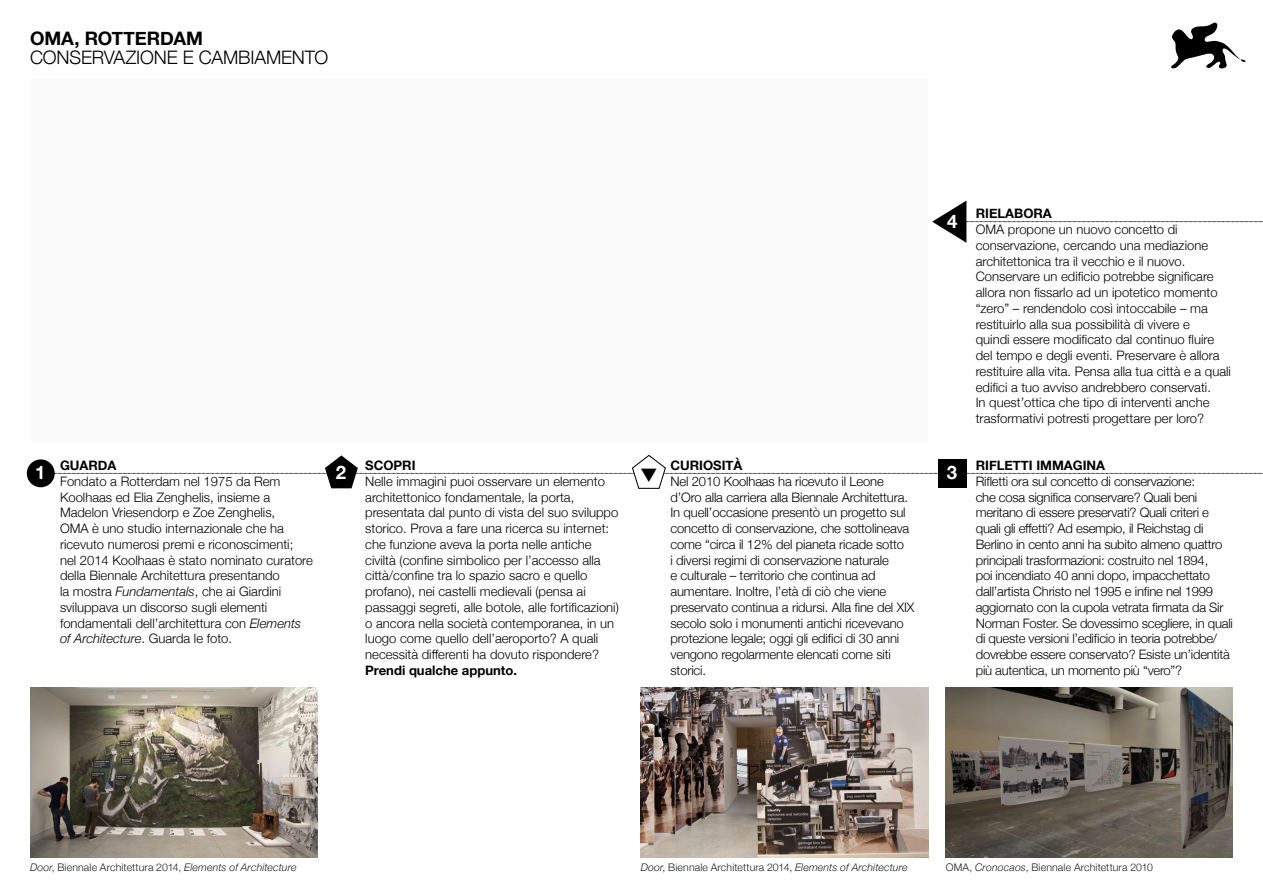
<style>
.page{position:relative;width:1263px;height:893px;background:#fff}
.page>*{position:absolute;margin:0;border:0;box-sizing:border-box;transform-origin:0 0}
.t1{font:300 18.6px "Helvetica Neue";letter-spacing:-.01em;color:#000}
.t2{font:700 18.6px "Helvetica Neue";letter-spacing:-.005em;color:#000}
.t3{font:700 18.6px "Helvetica Neue";color:#fff}
.t4{font:300 13.05px/15.8px "Helvetica Neue";color:#000}
.t5{font:300 13.05px/15.8px "Helvetica Neue";letter-spacing:-.02em;color:#000}
.t6{font:700 13.05px "Helvetica Neue";color:#000}
.t7{font:italic 300 10.5px "Helvetica Neue";letter-spacing:.015em;color:#1c1e21}
.t8{font:300 10.5px "Helvetica Neue";letter-spacing:.015em;color:#1c1e21}
.s1{font-style:italic}
.s2{font-style:normal}
</style>
<div class="page">
<svg style="left:1171px;top:22px;width:75px;height:47px"></svg>
<img style="left:30px;top:687px;width:287px;height:171px">
<img style="left:641px;top:687px;width:287px;height:171px">
<img style="left:946px;top:687px;width:287px;height:171px">
<svg style="left:932px;top:201px;width:331px;height:42px"></svg>
<div style="left:27px;top:459px;width:28px;height:28px;background:#000;border-radius:50%"></div>
<div style="left:30px;top:79px;width:898px;height:364px;background:#fafafa"></div>
<svg style="left:30px;top:455px;width:1233px;height:34px"></svg>
<h1 class="t2" style="left:30px;top:24px;width:175px">OMA, ROTTERDAM</h1>
<h1 class="t1" style="left:30px;top:42px;width:300px">CONSERVAZIONE E CAMBIAMENTO</h1>
<h1 class="t3" style="left:947px;top:207px;width:12px">4</h1>
<p class="t6" style="left:670px;top:455px;width:73px">CURIOSITÀ</p>
<p class="t4" style="left:670px;top:472px;width:245px">Nel 2010 Koolhaas ha ricevuto il Leone d’Oro alla carriera alla Biennale Architettura.<br>In quell’occasione presentò un progetto sul concetto di conservazione, che sottolineava come “circa il 12% del pianeta ricade sotto<br>i diversi regimi di conservazione naturale<br>e culturale – territorio che continua ad aumentare. Inoltre, l’età di ciò che viene preservato continua a ridursi. Alla fine del XIX secolo solo i monumenti antichi ricevevano protezione legale; oggi gli edifici di 30 anni vengono regolarmente elencati come siti storici.</p>
<p class="t6" style="left:365px;top:455px;width:52px">SCOPRI</p>
<p class="t4" style="left:365px;top:472px;width:255px">Nelle immagini puoi osservare un elemento architettonico fondamentale, la porta, presentata dal punto di vista del suo sviluppo storico. Prova a fare una ricerca su internet: che funzione aveva la porta nelle antiche civiltà (confine simbolico per l’accesso alla città/confine tra lo spazio sacro e quello profano), nei castelli medievali (pensa ai passaggi segreti, alle botole, alle fortificazioni) o ancora nella società contemporanea, in un luogo come quello dell’aeroporto? A quali necessità differenti ha dovuto rispondere?</p>
<p class="t6" style="left:365px;top:660px;width:153px">Prendi qualche appunto.</p>
<p class="t6" style="left:60px;top:455px;width:58px">GUARDA</p>
<p class="t4" style="left:60px;top:472px;width:254px">Fondato a Rotterdam nel 1975 da Rem Koolhaas ed Elia Zenghelis, insieme a Madelon Vriesendorp e Zoe Zenghelis,<br>OMA è uno studio internazionale che ha ricevuto numerosi premi e riconoscimenti;<br>nel 2014 Koolhaas è stato nominato curatore della Biennale Architettura presentando<br>la mostra <span class="s1">Fundamentals</span>, che ai Giardini sviluppava un discorso sugli elementi fondamentali dell’architettura con <span class="s1">Elements of Architecture</span>. Guarda le foto.</p>
<h1 class="t3" style="left:35px;top:458px;width:12px">1</h1>
<h1 class="t3" style="left:336px;top:458px;width:12px">2</h1>
<h1 class="t3" style="left:947px;top:458px;width:12px">3</h1>
<p class="t6" style="left:976px;top:203px;width:78px">RIELABORA</p>
<p class="t4" style="left:976px;top:221px;width:257px">OMA propone un nuovo concetto di conservazione, cercando una mediazione architettonica tra il vecchio e il nuovo.<br>Conservare un edificio potrebbe significare allora non fissarlo ad un ipotetico momento “zero” – rendendolo così intoccabile – ma restituirlo alla sua possibilità di vivere e<br>quindi essere modificato dal continuo fluire del tempo e degli eventi. Preservare è allora restituire alla vita. Pensa alla tua città e a quali edifici a tuo avviso andrebbero conservati.<br>In quest’ottica che tipo di interventi anche trasformativi potresti progettare per loro?</p>
<p class="t6" style="left:976px;top:455px;width:131px">RIFLETTI IMMAGINA</p>
<p class="t5" style="left:976px;top:472px;width:259px">Rifletti ora sul concetto di conservazione:<br>che cosa significa conservare? Quali beni meritano di essere preservati? Quali criteri e quali gli effetti? Ad esempio, il Reichstag di Berlino in cento anni ha subito almeno quattro principali trasformazioni: costruito nel 1894,<br>poi incendiato 40 anni dopo, impacchettato dall’artista Christo nel 1995 e infine nel 1999 aggiornato con la cupola vetrata firmata da Sir Norman Foster. Se dovessimo scegliere, in quali di queste versioni l’edificio in teoria potrebbe/ dovrebbe essere conservato? Esiste un’identità più autentica, un momento più “vero”?</p>
<p class="t7" style="left:30px;top:859px;width:268px">Door<span class="s2">, Biennale Architettura 2014,</span> Elements of Architecture</p>
<p class="t7" style="left:641px;top:859px;width:268px">Door<span class="s2">, Biennale Architettura 2014,</span> Elements of Architecture</p>
<p class="t8" style="left:946px;top:859px;width:209px">OMA, <span class="s1">Cronocaos</span>, Biennale Architettura 2010</p>
</div>
